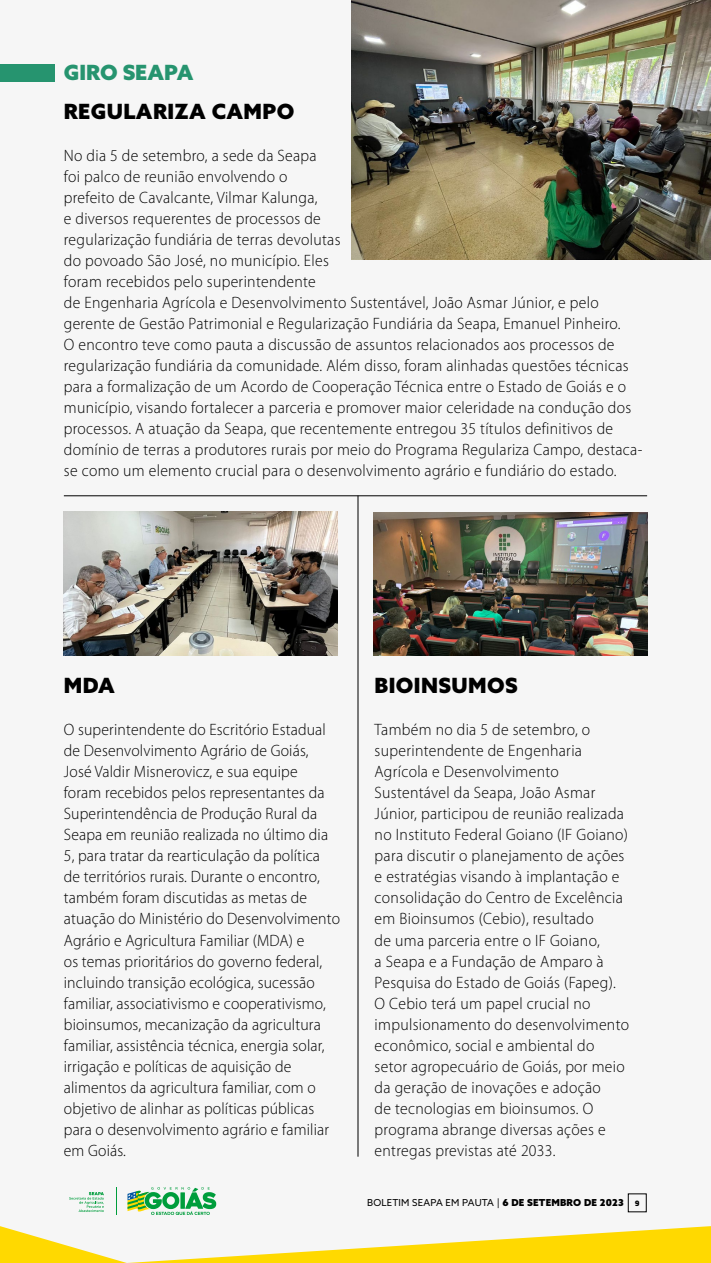
<style>
.page{position:relative;width:711px;height:1263px;background:#fff}
.page>*{position:absolute;margin:0;border:0;box-sizing:border-box;transform-origin:0 0}
.t1{font:900 21px "Azo Sans";letter-spacing:.02em;color:#000}
.t2{font:900 21px "Azo Sans";color:#26946f}
.t3{font:300 16.5px/21px "Myriad Pro";letter-spacing:.02em;color:#000;scale:.95 1}
.t4{font:9.6px "Azo Sans";letter-spacing:.02em;color:#000}
.s1{font-weight:900}
.s2{font-family:"Neo Sans Pro";font-weight:900;font-size:7.2px}
</style>
<div class="page">
<div style="left:0;top:0;width:710px;height:1263px;background:#f6f6f6"></div>
<div style="left:0;top:64px;width:54px;height:18px;background:#26946f"></div>
<hr style="left:64px;top:495px;width:582px;height:1px;background:#000">
<hr style="left:357px;top:496px;width:1px;height:661px;background:#000">
<svg style="left:127px;top:1187px;width:89px;height:28px"></svg>
<svg style="left:116px;top:1187px;width:1px;height:28px"></svg>
<svg style="left:69px;top:1192px;width:35px;height:20px"></svg>
<svg style="left:0;top:1226px;width:710px;height:37px"></svg>
<img style="left:64px;top:511px;width:273px;height:144px">
<img style="left:373px;top:512px;width:273px;height:143px">
<img style="left:351px;top:1px;width:359px;height:258px">
<p class="t2" style="left:64px;top:58px;width:131px">GIRO SEAPA</p>
<p class="t1" style="left:64px;top:98px;width:232px">REGULARIZA CAMPO</p>
<p class="t3" style="left:64px;top:146px;width:610px">No dia 5 de setembro, a sede da Seapa<br>foi palco de reunião envolvendo o<br>prefeito de Cavalcante, Vilmar Kalunga,<br>e diversos requerentes de processos de<br>regularização fundiária de terras devolutas<br>do povoado São José, no município. Eles<br>foram recebidos pelo superintendente<br>de Engenharia Agrícola e Desenvolvimento Sustentável, João Asmar Júnior, e pelo gerente de Gestão Patrimonial e Regularização Fundiária da Seapa, Emanuel Pinheiro.<br>O encontro teve como pauta a discussão de assuntos relacionados aos processos de regularização fundiária da comunidade. Além disso, foram alinhadas questões técnicas para a formalização de um Acordo de Cooperação Técnica entre o Estado de Goiás e o município, visando fortalecer a parceria e promover maior celeridade na condução dos processos. A atuação da Seapa, que recentemente entregou 35 títulos definitivos de domínio de terras a produtores rurais por meio do Programa Regulariza Campo, destaca&shy;se como um elemento crucial para o desenvolvimento agrário e fundiário do estado.</p>
<p class="t1" style="left:64px;top:672px;width:53px">MDA</p>
<p class="t3" style="left:64px;top:720px;width:292px">O superintendente do Escritório Estadual de Desenvolvimento Agrário de Goiás, José Valdir Misnerovicz, e sua equipe<br>foram recebidos pelos representantes da Superintendência de Produção Rural da Seapa em reunião realizada no último dia 5, para tratar da rearticulação da política de territórios rurais. Durante o encontro, também foram discutidas as metas de atuação do Ministério do Desenvolvimento Agrário e Agricultura Familiar (MDA) e<br>os temas prioritários do governo federal, incluindo transição ecológica, sucessão familiar, associativismo e cooperativismo, bioinsumos, mecanização da agricultura familiar, assistência técnica, energia solar, irrigação e políticas de aquisição de alimentos da agricultura familiar, com o objetivo de alinhar as políticas públicas para o desenvolvimento agrário e familiar em Goiás.</p>
<p class="t1" style="left:374px;top:672px;width:145px">BIOINSUMOS</p>
<p class="t3" style="left:374px;top:720px;width:269px">Também no dia 5 de setembro, o superintendente de Engenharia Agrícola e Desenvolvimento Sustentável da Seapa, João Asmar Júnior, participou de reunião realizada no Instituto Federal Goiano (IF Goiano) para discutir o planejamento de ações e estratégias visando à implantação e consolidação do Centro de Excelência em Bioinsumos (Cebio), resultado<br>de uma parceria entre o IF Goiano,<br>a Seapa e a Fundação de Amparo à Pesquisa do Estado de Goiás (Fapeg).<br>O Cebio terá um papel crucial no impulsionamento do desenvolvimento econômico, social e ambiental do setor agropecuário de Goiás, por meio da geração de inovações e adoção<br>de tecnologias em bioinsumos. O programa abrange diversas ações e entregas previstas até 2033.</p>
<p class="t4" style="left:367px;top:1197px;width:274px">BOLETIM SEAPA EM PAUTA | <span class="s1">6 DE SETEMBRO DE 2023</span> <span class="s2">9</span></p>
</div>
